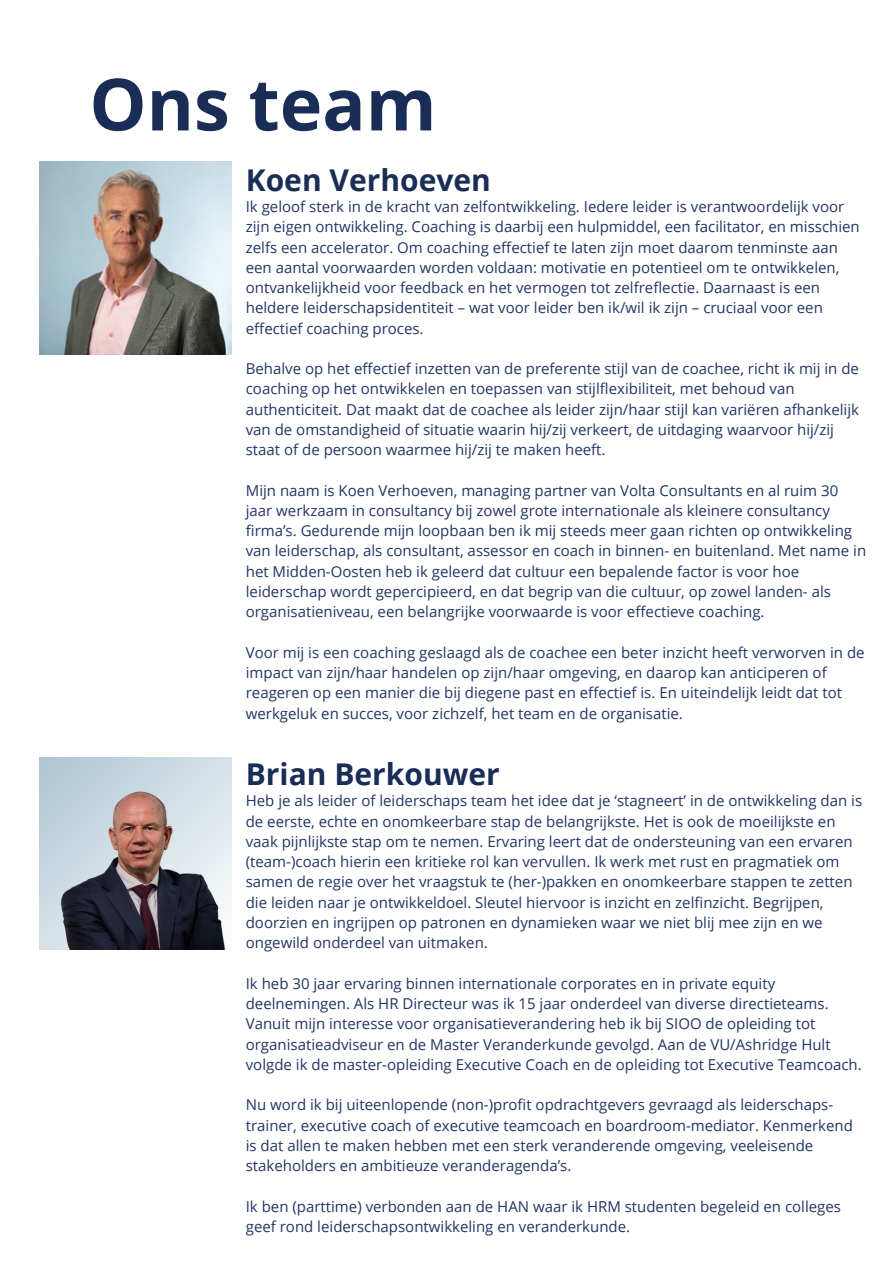
<style>
.page{position:relative;width:894px;height:1264px;background:#fff}
.page>*{position:absolute;margin:0;border:0;box-sizing:border-box;transform-origin:0 0}
.t1{font:700 72px "Open Sans";color:#1a2d57}
.t2{font:700 30px "Open Sans";color:#1a2d57}
.t3{font:15px/20.2px "Open Sans";color:#223563}
</style>
<div class="page">
<img style="left:39px;top:162px;width:193px;height:192px">
<img style="left:39px;top:757px;width:193px;height:192px">
<h2 class="t1" style="left:89px;top:54px;width:348px">Ons team</h2>
<p class="t2" style="left:246px;top:159px;width:246px">Koen Verhoeven</p>
<p class="t3" style="left:246px;top:196px;width:615px">Ik geloof sterk in de kracht van zelfontwikkeling. Iedere leider is verantwoordelijk voor zijn eigen ontwikkeling. Coaching is daarbij een hulpmiddel, een facilitator, en misschien zelfs een accelerator. Om coaching effectief te laten zijn moet daarom tenminste aan een aantal voorwaarden worden voldaan: motivatie en potentieel om te ontwikkelen, ontvankelijkheid voor feedback en het vermogen tot zelfreflectie. Daarnaast is een heldere leiderschapsidentiteit – wat voor leider ben ik/wil ik zijn – cruciaal voor een effectief coaching proces.</p>
<p class="t3" style="left:246px;top:358px;width:614px">Behalve op het effectief inzetten van de preferente stijl van de coachee, richt ik mij in de coaching op het ontwikkelen en toepassen van stijlflexibiliteit, met behoud van authenticiteit. Dat maakt dat de coachee als leider zijn/haar stijl kan variëren afhankelijk van de omstandigheid of situatie waarin hij/zij verkeert, de uitdaging waarvoor hij/zij staat of de persoon waarmee hij/zij te maken heeft.</p>
<p class="t3" style="left:246px;top:480px;width:621px">Mijn naam is Koen Verhoeven, managing partner van Volta Consultants en al ruim 30 jaar werkzaam in consultancy bij zowel grote internationale als kleinere consultancy firma’s. Gedurende mijn loopbaan ben ik mij steeds meer gaan richten op ontwikkeling van leiderschap, als consultant, assessor en coach in binnen- en buitenland. Met name in het Midden-Oosten heb ik geleerd dat cultuur een bepalende factor is voor hoe leiderschap wordt gepercipieerd, en dat begrip van die cultuur, op zowel landen- als organisatieniveau, een belangrijke voorwaarde is voor effectieve coaching.</p>
<p class="t3" style="left:246px;top:642px;width:620px">Voor mij is een coaching geslaagd als de coachee een beter inzicht heeft verworven in de impact van zijn/haar handelen op zijn/haar omgeving, en daarop kan anticiperen of reageren op een manier die bij diegene past en effectief is. En uiteindelijk leidt dat tot werkgeluk en succes, voor zichzelf, het team en de organisatie.</p>
<p class="t2" style="left:246px;top:753px;width:255px">Brian Berkouwer</p>
<h2 class="t3" style="left:246px;top:790px;width:617px">Heb je als leider of leiderschaps team het idee dat je ‘stagneert’ in de ontwikkeling dan is de eerste, echte en onomkeerbare stap de belangrijkste. Het is ook de moeilijkste en vaak pijnlijkste stap om te nemen. Ervaring leert dat de ondersteuning van een ervaren (team-)coach hierin een kritieke rol kan vervullen. Ik werk met rust en pragmatiek om samen de regie over het vraagstuk te (her-)pakken en onomkeerbare stappen te zetten die leiden naar je ontwikkeldoel. Sleutel hiervoor is inzicht en zelfinzicht. Begrijpen, doorzien en ingrijpen op patronen en dynamieken waar we niet blij mee zijn en we ongewild onderdeel van uitmaken.</h2>
<p class="t3" style="left:246px;top:972px;width:617px">Ik heb 30 jaar ervaring binnen internationale corporates en in private equity deelnemingen. Als HR Directeur was ik 15 jaar onderdeel van diverse directieteams.<br>Vanuit mijn interesse voor organisatieverandering heb ik bij SIOO de opleiding tot organisatieadviseur en de Master Veranderkunde gevolgd. Aan de VU/Ashridge Hult volgde ik de master-opleiding Executive Coach en de opleiding tot Executive Teamcoach.</p>
<p class="t3" style="left:246px;top:1094px;width:608px">Nu word ik bij uiteenlopende (non-)profit opdrachtgevers gevraagd als leiderschaps&shy;trainer, executive coach of executive teamcoach en boardroom-mediator. Kenmerkend is dat allen te maken hebben met een sterk veranderende omgeving, veeleisende stakeholders en ambitieuze veranderagenda’s.</p>
<p class="t3" style="left:246px;top:1195px;width:596px">Ik ben (parttime) verbonden aan de HAN waar ik HRM studenten begeleid en colleges geef rond leiderschapsontwikkeling en veranderkunde.</p>
</div>
